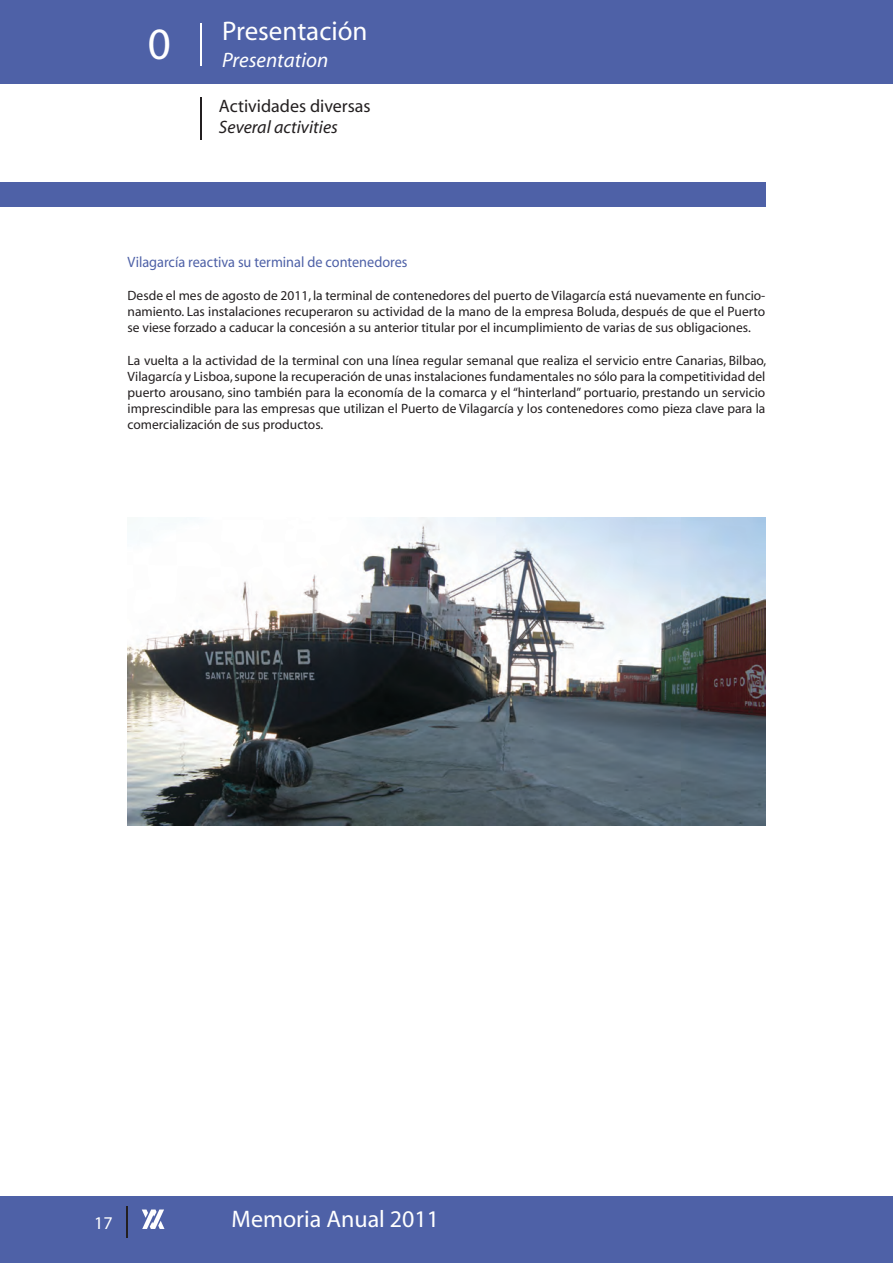
<style>
.page{position:relative;width:893px;height:1263px;background:#fff}
.page>*{position:absolute;margin:0;border:0;box-sizing:border-box;transform-origin:0 0}
.t1{font:45px "Myriad";color:#fff}
.t2{font:27px "Myriad";color:#fff}
.t3{font:24px "Myriad";color:#fff}
.t4{font:italic 21px "Myriad";color:#fff}
.t5{font:18px "Myriad";color:#231f20}
.t6{font:italic 18px "Myriad";color:#231f20}
.t7{font:18px "Myriad";color:#fff}
.t8{font:15px "Myriad";color:#4e61a7;scale:.95 1}
.t9{font:13.5px/16.2px "Myriad";color:#231f20;text-align:justify}
</style>
<div class="page">
<div style="left:0;top:1197px;width:893px;height:66px;background:#4e61a7"></div>
<hr style="left:126px;top:1206px;width:2px;height:32px;background:#231f20">
<div style="left:0;top:182px;width:765px;height:24px;background:#4e61a7"></div>
<div style="left:0;top:0;width:893px;height:84px;background:#4e61a7"></div>
<hr style="left:200px;top:23px;width:2px;height:43px;background:#fff">
<hr style="left:200px;top:97px;width:2px;height:42px;background:#231f20">
<svg style="left:142px;top:1209px;width:23px;height:20px"></svg>
<img style="left:128px;top:518px;width:637px;height:307px">
<h1 class="t1" style="left:148px;top:21px;width:25px">0</h1>
<h2 class="t2" style="left:222px;top:18px;width:147px">Presentación</h2>
<h3 class="t4" style="left:222px;top:49px;width:108px">Presentation</h3>
<h3 class="t5" style="left:219px;top:97px;width:153px">Actividades diversas</h3>
<h3 class="t6" style="left:219px;top:118px;width:120px">Several activities</h3>
<p class="t8" style="left:128px;top:255px;width:296px">Vilagarcía reactiva su terminal de contenedores</p>
<p class="t9" style="left:128px;top:288px;width:639px">Desde el mes de agosto de 2011, la terminal de contenedores del puerto de Vilagarcía está nuevamente en funcio&shy;namiento. Las instalaciones recuperaron su actividad de la mano de la empresa Boluda, después de que el Puerto se viese forzado a caducar la concesión a su anterior titular por el incumplimiento de varias de sus obligaciones.</p>
<p class="t9" style="left:128px;top:352px;width:640px">La vuelta a la actividad de la terminal con una línea regular semanal que realiza el servicio entre Canarias, Bilbao, Vilagarcía y Lisboa, supone la recuperación de unas instalaciones fundamentales no sólo para la competitividad del puerto arousano, sino también para la economía de la comarca y el “hinterland” portuario, prestando un servicio imprescindible para las empresas que utilizan el Puerto de Vilagarcía y los contenedores como pieza clave para la comercialización de sus productos.</p>
<h3 class="t7" style="left:94px;top:1214px;width:20px">17</h3>
<h3 class="t3" style="left:232px;top:1207px;width:209px">Memoria Anual 2011</h3>
</div>
